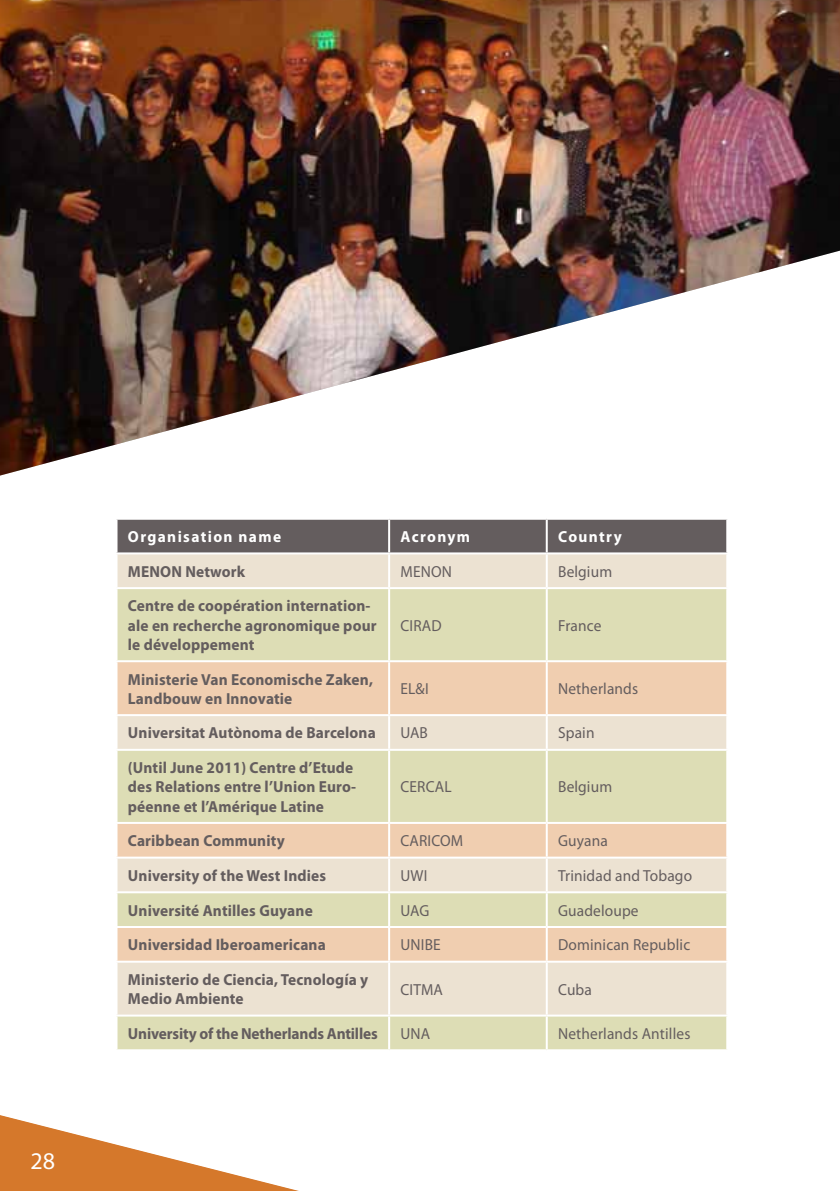
<style>
.page{position:relative;width:840px;height:1191px;background:#fff}
.page>*{position:absolute;margin:0;border:0;box-sizing:border-box;transform-origin:0 0}
.t1{font:24px "Myriad Pro";color:#fff}
.t2{font:700 16px/19.2px "Myriad Pro";letter-spacing:.01em;color:#645d5e;scale:.96 1}
.t3{font:16px "Myriad Pro";letter-spacing:.01em;color:#645d5e;scale:.96 1}
.t4{font:700 16px "Myriad Pro";letter-spacing:-.01em;color:#645d5e;scale:.96 1}
.t5{font:700 16px "Myriad Pro";letter-spacing:.09em;color:#fff;scale:.96 1}
</style>
<div class="page">
<div style="left:117px;top:520px;width:608px;height:32px;background:#645d5e"></div>
<div style="left:117px;top:554px;width:608px;height:33px;background:#ece2d2"></div>
<svg style="left:117px;top:589px;width:608px;height:460px;background:#e2dfbf"></svg>
<svg style="left:117px;top:662px;width:608px;height:298px;background:#e8d8ba"></svg>
<hr style="left:388px;top:520px;width:2px;height:32px;background:#fff">
<hr style="left:545px;top:520px;width:2px;height:32px;background:#fff">
<hr style="left:388px;top:589px;width:2px;height:71px;background:#fff">
<hr style="left:545px;top:589px;width:2px;height:71px;background:#fff">
<hr style="left:115px;top:660px;width:274px;height:2px;background:#fff">
<hr style="left:389px;top:660px;width:157px;height:2px;background:#fff">
<hr style="left:388px;top:662px;width:2px;height:52px;background:#fff">
<hr style="left:546px;top:660px;width:181px;height:2px;background:#fff">
<hr style="left:545px;top:662px;width:2px;height:52px;background:#fff">
<hr style="left:115px;top:714px;width:274px;height:2px;background:#fff">
<hr style="left:389px;top:714px;width:157px;height:2px;background:#fff">
<hr style="left:388px;top:716px;width:2px;height:33px;background:#fff">
<hr style="left:546px;top:714px;width:181px;height:2px;background:#fff">
<hr style="left:545px;top:716px;width:2px;height:33px;background:#fff">
<hr style="left:388px;top:554px;width:2px;height:33px;background:#fff">
<hr style="left:545px;top:554px;width:2px;height:33px;background:#fff">
<hr style="left:115px;top:749px;width:274px;height:2px;background:#fff">
<hr style="left:389px;top:749px;width:157px;height:2px;background:#fff">
<hr style="left:388px;top:751px;width:2px;height:71px;background:#fff">
<hr style="left:546px;top:749px;width:181px;height:2px;background:#fff">
<hr style="left:545px;top:751px;width:2px;height:71px;background:#fff">
<hr style="left:115px;top:822px;width:274px;height:2px;background:#fff">
<hr style="left:389px;top:822px;width:157px;height:2px;background:#fff">
<hr style="left:388px;top:824px;width:2px;height:32px;background:#fff">
<hr style="left:546px;top:822px;width:181px;height:2px;background:#fff">
<hr style="left:545px;top:824px;width:2px;height:32px;background:#fff">
<hr style="left:115px;top:856px;width:274px;height:2px;background:#fff">
<hr style="left:389px;top:856px;width:157px;height:2px;background:#fff">
<hr style="left:388px;top:858px;width:2px;height:33px;background:#fff">
<hr style="left:546px;top:856px;width:181px;height:2px;background:#fff">
<hr style="left:545px;top:858px;width:2px;height:33px;background:#fff">
<hr style="left:115px;top:891px;width:274px;height:2px;background:#fff">
<hr style="left:389px;top:891px;width:157px;height:2px;background:#fff">
<hr style="left:388px;top:893px;width:2px;height:33px;background:#fff">
<hr style="left:546px;top:891px;width:181px;height:2px;background:#fff">
<hr style="left:545px;top:893px;width:2px;height:33px;background:#fff">
<hr style="left:115px;top:926px;width:274px;height:2px;background:#fff">
<hr style="left:389px;top:926px;width:157px;height:2px;background:#fff">
<hr style="left:388px;top:928px;width:2px;height:32px;background:#fff">
<hr style="left:546px;top:926px;width:181px;height:2px;background:#fff">
<hr style="left:545px;top:928px;width:2px;height:32px;background:#fff">
<hr style="left:115px;top:960px;width:274px;height:2px;background:#fff">
<hr style="left:389px;top:960px;width:157px;height:2px;background:#fff">
<hr style="left:388px;top:962px;width:2px;height:52px;background:#fff">
<hr style="left:546px;top:960px;width:181px;height:2px;background:#fff">
<hr style="left:545px;top:962px;width:2px;height:52px;background:#fff">
<hr style="left:115px;top:1014px;width:274px;height:2px;background:#fff">
<hr style="left:389px;top:1014px;width:157px;height:2px;background:#fff">
<hr style="left:388px;top:1016px;width:2px;height:33px;background:#fff">
<hr style="left:546px;top:1014px;width:181px;height:2px;background:#fff">
<hr style="left:545px;top:1016px;width:2px;height:33px;background:#fff">
<img style="left:0;top:0;width:839px;height:475px">
<svg style="left:0;top:1115px;width:299px;height:76px"></svg>
<h1 class="t1" style="left:30px;top:1146px;width:26px">28</h1>
<h1 class="t1" style="left:39px;top:1146px;width:14px">2</h1>
<p class="t5" style="left:128px;top:526px;width:161px">Organisation name</p>
<p class="t5" style="left:400px;top:526px;width:74px">Acronym</p>
<p class="t5" style="left:557px;top:526px;width:68px">Country</p>
<p class="t2" style="left:128px;top:561px;width:124px">MENON Network</p>
<p class="t3" style="left:400px;top:561px;width:55px">MENON</p>
<p class="t3" style="left:557px;top:561px;width:58px">Belgium</p>
<p class="t2" style="left:128px;top:596px;width:260px">Centre de coopération internation&shy;ale en recherche agronomique pour le développement</p>
<p class="t3" style="left:400px;top:615px;width:44px">CIRAD</p>
<p class="t3" style="left:557px;top:615px;width:47px">France</p>
<p class="t2" style="left:128px;top:669px;width:257px">Ministerie Van Economische Zaken,<br>Landbouw en Innovatie</p>
<p class="t3" style="left:400px;top:679px;width:31px">EL&amp;I</p>
<p class="t3" style="left:557px;top:679px;width:85px">Netherlands</p>
<p class="t2" style="left:128px;top:723px;width:260px">Universitat Autònoma de Barcelona</p>
<p class="t3" style="left:400px;top:723px;width:30px">UAB</p>
<p class="t3" style="left:557px;top:723px;width:39px">Spain</p>
<p class="t2" style="left:128px;top:757px;width:239px">(Until June 2011) Centre d’Etude des Relations entre l’Union Euro&shy;péenne et l’Amérique Latine</p>
<p class="t3" style="left:400px;top:777px;width:55px">CERCAL</p>
<p class="t3" style="left:557px;top:777px;width:58px">Belgium</p>
<p class="t2" style="left:128px;top:830px;width:165px">Caribbean Community</p>
<p class="t3" style="left:400px;top:831px;width:67px">CARICOM</p>
<p class="t3" style="left:557px;top:831px;width:53px">Guyana</p>
<p class="t2" style="left:128px;top:865px;width:208px">University of the West Indies</p>
<p class="t3" style="left:400px;top:865px;width:30px">UWI</p>
<p class="t3" style="left:557px;top:865px;width:141px">Trinidad and Tobago</p>
<p class="t2" style="left:128px;top:900px;width:194px">Université Antilles Guyane</p>
<p class="t3" style="left:400px;top:900px;width:32px">UAG</p>
<p class="t3" style="left:557px;top:900px;width:85px">Guadeloupe</p>
<p class="t2" style="left:128px;top:934px;width:208px">Universidad Iberoamericana</p>
<p class="t3" style="left:400px;top:935px;width:43px">UNIBE</p>
<p class="t3" style="left:557px;top:935px;width:139px">Dominican Republic</p>
<p class="t2" style="left:128px;top:969px;width:252px">Ministerio de Ciencia, Tecnología y<br>Medio Ambiente</p>
<p class="t3" style="left:400px;top:979px;width:46px">CITMA</p>
<p class="t3" style="left:557px;top:979px;width:37px">Cuba</p>
<p class="t4" style="left:128px;top:1023px;width:262px">University of the Netherlands Antilles</p>
<p class="t3" style="left:400px;top:1023px;width:32px">UNA</p>
<p class="t3" style="left:557px;top:1023px;width:139px">Netherlands Antilles</p>
</div>
